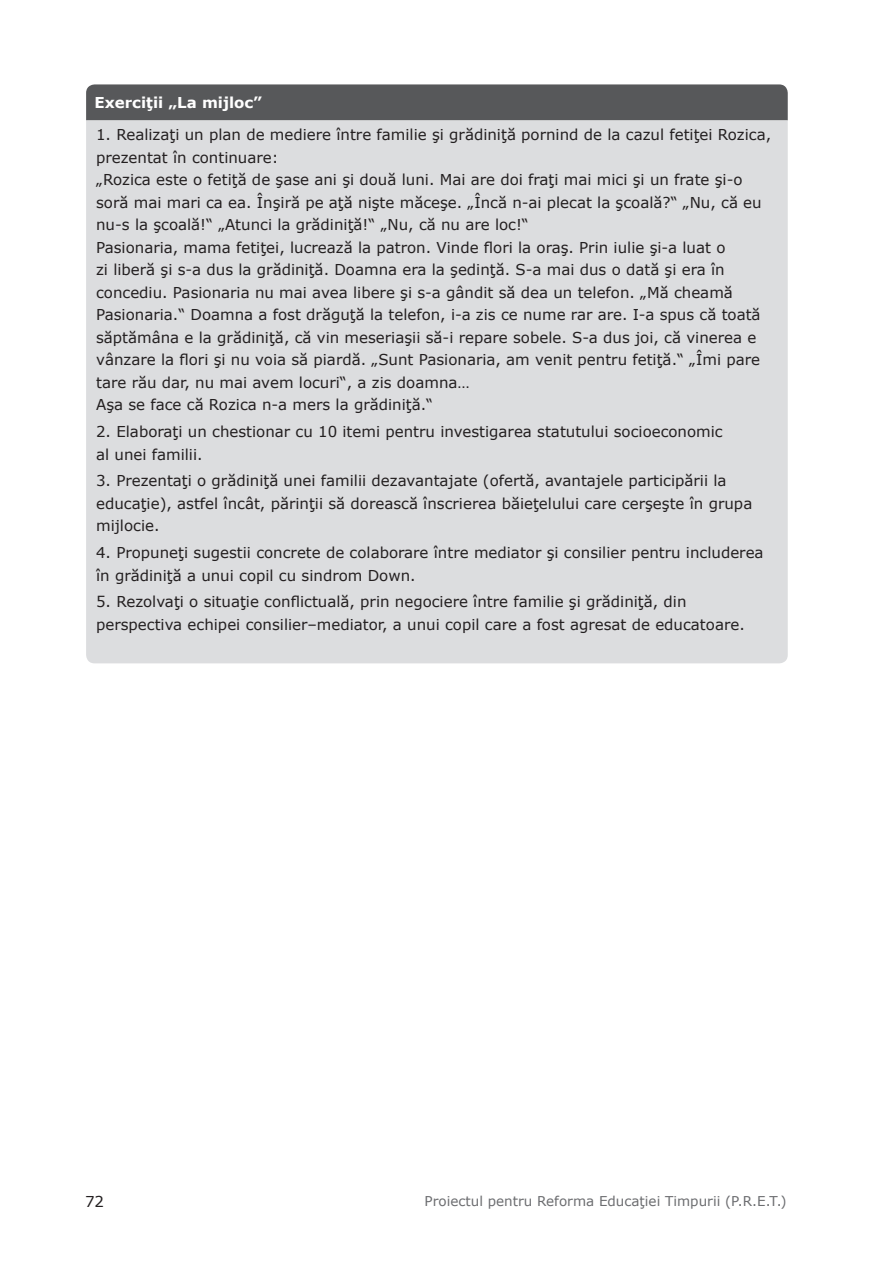
<style>
.page{position:relative;width:893px;height:1263px;background:#fff}
.page>*{position:absolute;margin:0;border:0;box-sizing:border-box;transform-origin:0 0}
.t1{font:15px/22.5px "Verdana";color:#231f20}
.t2{font:700 15px "Verdana";color:#fff}
.t3{font:13.5px "Verdana";color:#6c6d70}
</style>
<div class="page">
<div style="left:86px;top:84px;width:702px;height:36px;background:#57585a"></div>
<div style="left:86px;top:120px;width:702px;height:543px;background:#dcdddf"></div>
<p class="t2" style="left:95px;top:93px;width:169px">Exerciţii „La mijloc”</p>
<p class="t1" style="left:96px;top:123px;width:677px">1. Realizaţi un plan de mediere între familie şi grădiniţă pornind de la cazul fetiţei Rozica, prezentat în continuare:<br>„Rozica este o fetiţă de şase ani şi două luni. Mai are doi fraţi mai mici şi un frate şi-o soră mai mari ca ea. Înşiră pe aţă nişte măceşe. „Încă n-ai plecat la şcoală?“ „Nu, că eu nu-s la şcoală!“ „Atunci la grădiniţă!“ „Nu, că nu are loc!“<br>Pasionaria, mama fetiţei, lucrează la patron. Vinde flori la oraş. Prin iulie şi-a luat o<br>zi liberă şi s-a dus la grădiniţă. Doamna era la şedinţă. S-a mai dus o dată şi era în concediu. Pasionaria nu mai avea libere şi s-a gândit să dea un telefon. „Mă cheamă Pasionaria.“ Doamna a fost drăguţă la telefon, i-a zis ce nume rar are. I-a spus că toată săptămâna e la grădiniţă, că vin meseriaşii să-i repare sobele. S-a dus joi, că vinerea e vânzare la flori şi nu voia să piardă. „Sunt Pasionaria, am venit pentru fetiţă.“ „Îmi pare tare rău dar, nu mai avem locuri“, a zis doamna…<br>Aşa se face că Rozica n-a mers la grădiniţă.“</p>
<p class="t1" style="left:96px;top:420px;width:628px">2. Elaboraţi un chestionar cu 10 itemi pentru investigarea statutului socioeconomic al unei familii.</p>
<p class="t1" style="left:96px;top:469px;width:658px">3. Prezentaţi o grădiniţă unei familii dezavantajate (ofertă, avantajele participării la educaţie), astfel încât, părinţii să dorească înscrierea băieţelului care cerşeşte în grupa mijlocie.</p>
<p class="t1" style="left:96px;top:541px;width:669px">4. Propuneţi sugestii concrete de colaborare între mediator şi consilier pentru includerea în grădiniţă a unui copil cu sindrom Down.</p>
<p class="t1" style="left:96px;top:590px;width:650px">5. Rezolvaţi o situaţie conflictuală, prin negociere între familie şi grădiniţă, din perspectiva echipei consilier–mediator, a unui copil care a fost agresat de educatoare.</p>
<p class="t1" style="left:85px;top:1190px;width:21px">72</p>
<p class="t3" style="left:425px;top:1192px;width:364px">Proiectul pentru Reforma Educaţiei Timpurii (P.R.E.T.)</p>
</div>
